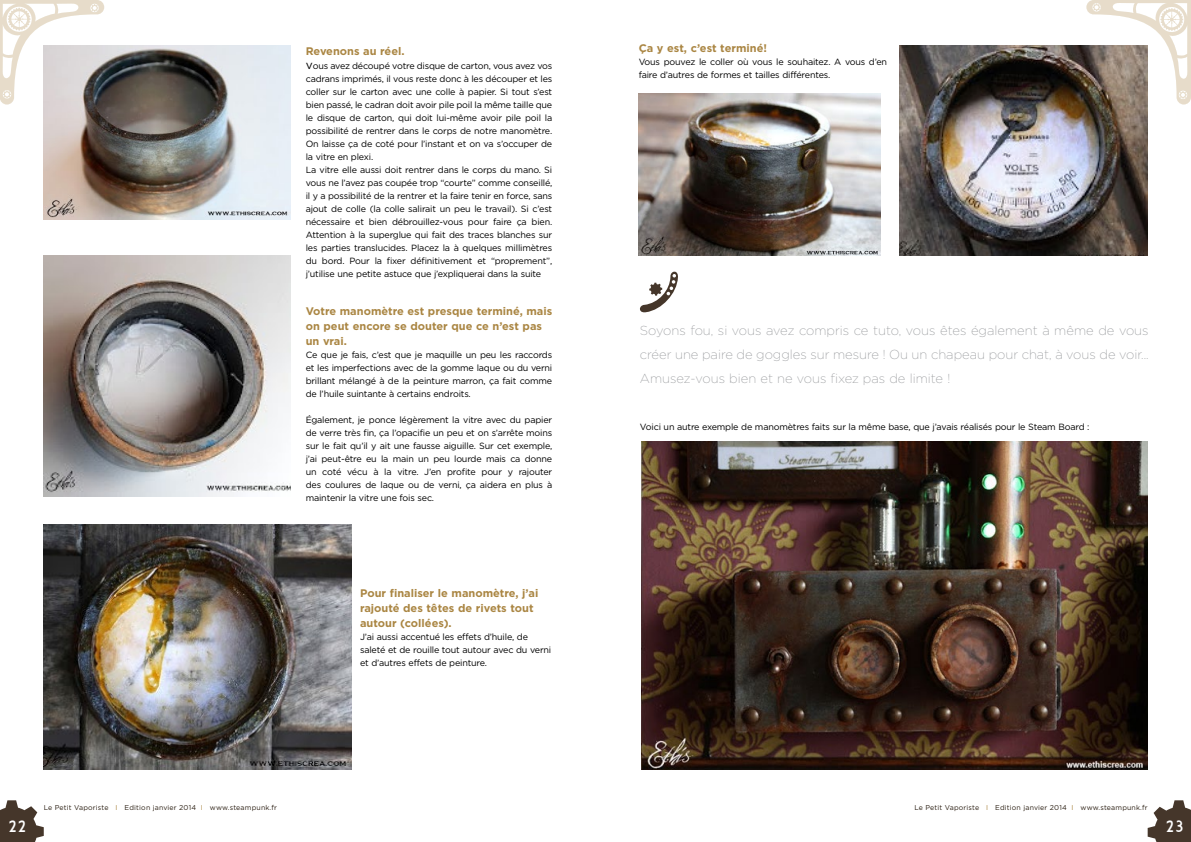
<style>
.page{position:relative;width:1191px;height:842px;background:#fff}
.page>*{position:absolute;margin:0;border:0;box-sizing:border-box;transform-origin:0 0}
.t1{font:16px "Mouse Deco";color:#fff}
.t2{font:200 13px/24px "Gotham";color:#939598;text-align:justify}
.t3{font:700 11px/15px "Gotham";color:#aa8643}
.t4{font:9px/13px "Gotham";letter-spacing:-.02em;color:#000}
.t5{font:7px "Gotham";letter-spacing:.025em;color:#2b1f13}
.s1{font-size:12px}
.s2{color:#aa8643}
</style>
<div class="page">
<svg style="left:1086px;top:0;width:105px;height:105px"></svg>
<svg style="left:0;top:0;width:104px;height:105px"></svg>
<svg style="left:0;top:800px;width:44px;height:42px"></svg>
<svg style="left:1147px;top:800px;width:44px;height:42px"></svg>
<img style="left:44px;top:45px;width:246px;height:174px">
<img style="left:899px;top:45px;width:248px;height:211px">
<img style="left:44px;top:256px;width:247px;height:240px">
<img style="left:43px;top:524px;width:308px;height:246px">
<img style="left:638px;top:94px;width:242px;height:162px">
<img style="left:641px;top:441px;width:506px;height:329px">
<svg style="left:640px;top:272px;width:38px;height:41px"></svg>
<p class="t3" style="left:306px;top:43px;width:100px">Revenons au réel.</p>
<p class="t4" style="left:306px;top:59px;width:248px"><span class="s1">v</span>ous avez découpé votre disque de carton, vous avez vos cadrans imprimés, il vous reste donc à les découper et les coller sur le carton avec une colle à papier. Si tout s’est bien passé, le cadran doit avoir pile poil la même taille que le disque de carton, qui doit lui-même avoir pile poil la possibilité de rentrer dans le corps de notre manomètre.<br>On laisse ça de coté pour l’instant et on va s’occuper de la vitre en plexi.<br>La vitre elle aussi doit rentrer dans le corps du mano. Si vous ne l’avez pas coupée trop “courte” comme conseillé, il y a possibilité de la rentrer et la faire tenir en force, sans ajout de colle (la colle salirait un peu le travail). Si c’est nécessaire et bien débrouillez-vous pour faire ça bien.<br>Attention à la superglue qui fait des traces blanches sur les parties translucides. Placez la à quelques millimètres du bord. Pour la fixer définitivement et “proprement”, j’utilise une petite astuce que j’expliquerai dans la suite</p>
<p class="t3" style="left:306px;top:303px;width:248px">Votre manomètre est presque terminé, mais on peut encore se douter que ce n’est pas un vrai.</p>
<p class="t4" style="left:306px;top:348px;width:248px;text-align:justify">Ce que je fais, c’est que je maquille un peu les raccords et les imperfections avec de la gomme laque ou du verni brillant mélangé à de la peinture marron, ça fait comme de l’huile suintante à certains endroits.</p>
<p class="t4" style="left:306px;top:413px;width:248px;text-align:justify">Également, je ponce légèrement la vitre avec du papier de verre très fin, ça l’opacifie un peu et on s’arrête moins sur le fait qu’il y ait une fausse aiguille. Sur cet exemple, j’ai peut-être eu la main un peu lourde mais ca donne un coté vécu à la vitre. J’en profite pour y rajouter des coulures de laque ou de verni, ça aidera en plus à maintenir la vitre une fois sec.</p>
<p class="t3" style="left:360px;top:585px;width:180px">Pour finaliser le manomètre, j’ai rajouté des têtes de rivets tout autour (collées).</p>
<p class="t4" style="left:360px;top:630px;width:193px">J’ai aussi accentué les effets d’huile, de saleté et de rouille tout autour avec du verni et d’autres effets de peinture.</p>
<p class="t3" style="left:638px;top:41px;width:130px">Ça y est, c’est terminé!</p>
<p class="t4" style="left:638px;top:55px;width:250px">Vous pouvez le coller où vous le souhaitez. A vous d’en faire d’autres de formes et tailles différentes.</p>
<h2 class="t2" style="left:640px;top:318px;width:510px">Soyons fou, si vous avez compris ce tuto, vous êtes également à même de vous créer une paire de goggles sur mesure ! Ou un chapeau pour chat, à vous de voir...<br>Amusez-vous bien et ne vous fixez pas de limite !</h2>
<p class="t4" style="left:640px;top:420px;width:451px">Voici un autre exemple de manomètres faits sur la même base, que j’avais réalisés pour le Steam Board :</p>
<p class="t5" style="left:44px;top:803px;width:235px">Le Petit Vaporiste <span class="s2">I</span> Edition janvier 2014 <span class="s2">I</span> www.steampunk.fr</p>
<p class="t5" style="left:914px;top:803px;width:235px">Le Petit Vaporiste <span class="s2">I</span> Edition janvier 2014 <span class="s2">I</span> www.steampunk.fr</p>
<h1 class="t1" style="left:8px;top:819px;width:20px">22</h1>
<h1 class="t1" style="left:1165px;top:819px;width:20px">23</h1>
</div>
